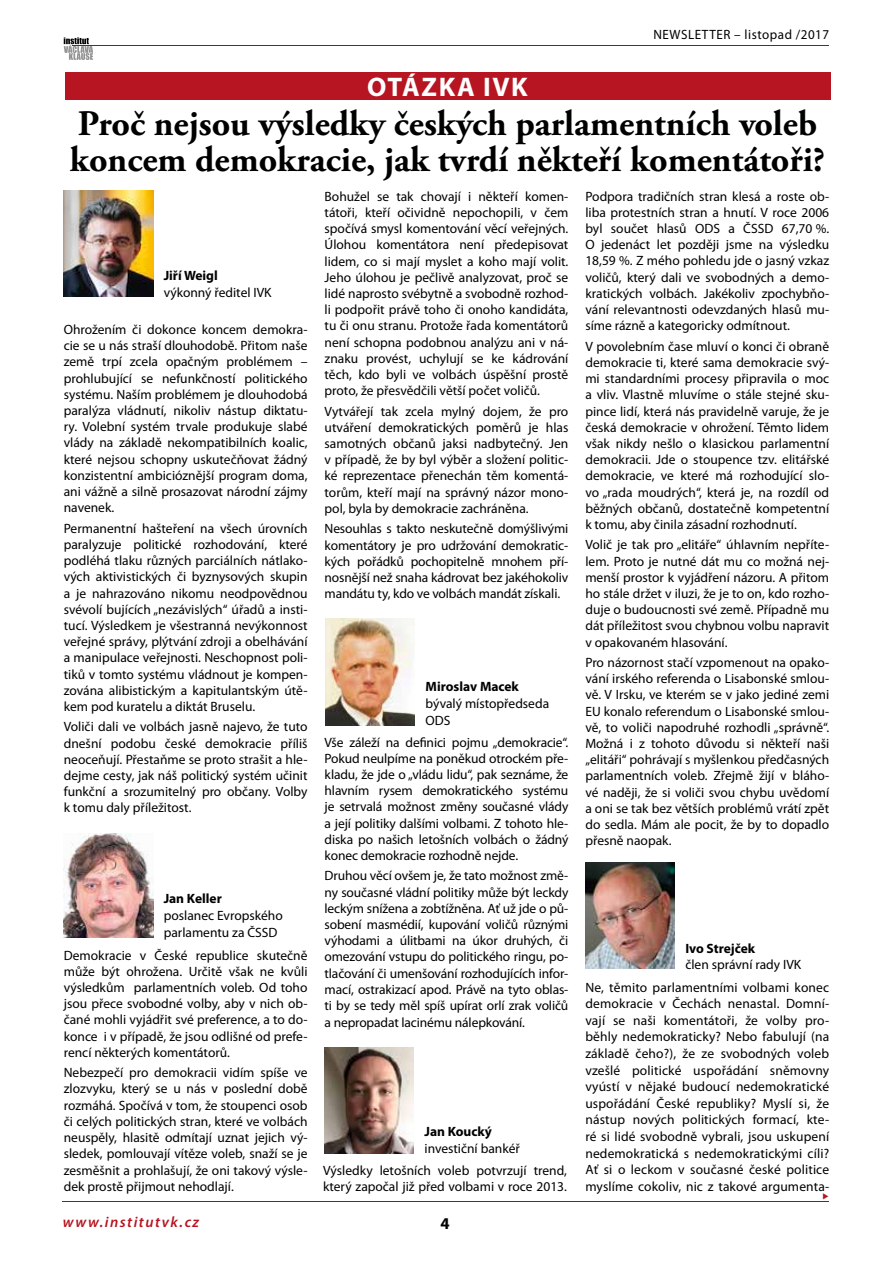
<style>
.page{position:relative;width:893px;height:1263px;background:#fff}
.page>*{position:absolute;margin:0;border:0;box-sizing:border-box;transform-origin:0 0}
.t1{font:700 36px/36px "Adobe Garamond Pro";color:#000}
.t2{font:700 27px "Myriad Pro";letter-spacing:.06em;color:#fff}
.t3{font:700 16.5px "Myriad Pro";color:#000}
.t4{font:italic 600 15px "Myriad Pro";letter-spacing:.1em;color:#b61521}
.t5{font:13.5px/16.2px "Myriad Pro";color:#000;text-align:justify}
.t6{font:700 13.5px "Myriad Pro";color:#000}
.t7{font:13.5px "Myriad Pro";letter-spacing:.04em;color:#000}
</style>
<div class="page">
<svg style="left:64px;top:37px;width:29px;height:23px"></svg>
<hr style="left:72px;top:45px;width:242px;height:1px;background:#004799">
<hr style="left:149px;top:45px;width:679px;height:1px;background:#004799">
<hr style="left:63px;top:1201px;width:765px;height:1px;background:#004799">
<div style="left:65px;top:72px;width:765px;height:28px;background:#b61521"></div>
<img style="left:64px;top:190px;width:89px;height:107px">
<img style="left:64px;top:833px;width:89px;height:104px">
<img style="left:326px;top:619px;width:89px;height:106px">
<img style="left:325px;top:1047px;width:89px;height:106px">
<img style="left:585px;top:862px;width:90px;height:107px">
<p class="t7" style="left:653px;top:27px;width:177px">NEWSLETTER – listopad /2017</p>
<h2 class="t2" style="left:367px;top:72px;width:162px">OTÁZKA IVK</h2>
<h1 class="t1" style="left:70px;top:106px;width:757px">Proč nejsou výsledky českých parlamentních voleb koncem demokracie, jak tvrdí někteří komentátoři?</h1>
<p class="t6" style="left:164px;top:267px;width:56px">Jiří Weigl</p>
<p class="t5" style="left:164px;top:284px;width:109px">výkonný ředitel IVK</p>
<p class="t5" style="left:64px;top:322px;width:245px">Ohrožením či dokonce koncem demokra&shy;cie se u nás straší dlouhodobě. Přitom naše země trpí zcela opačným problémem – prohlubující se nefunkčností politického systému. Naším problémem je dlouhodobá paralýza vládnutí, nikoliv nástup diktatu&shy;ry. Volební systém trvale produkuje slabé vlády na základě nekompatibilních koalic, které nejsou schopny uskutečňovat žádný konzistentní ambicióznější program doma, ani vážně a silně prosazovat národní zájmy navenek.</p>
<p class="t5" style="left:64px;top:520px;width:245px">Permanentní hašteření na všech úrovních paralyzuje politické rozhodování, které podléhá tlaku různých parciálních nátlako&shy;vých aktivistických či byznysových skupin a je nahrazováno nikomu neodpovědnou svévolí bujících „nezávislých“ úřadů a insti&shy;tucí. Výsledkem je všestranná nevýkonnost veřejné správy, plýtvání zdroji a obelhávání a manipulace veřejnosti. Neschopnost poli&shy;tiků v tomto systému vládnout je kompen&shy;zována alibistickým a kapitulantským útě&shy;kem pod kuratelu a diktát Bruselu.</p>
<p class="t5" style="left:64px;top:719px;width:245px">Voliči dali ve volbách jasně najevo, že tuto dnešní podobu české demokracie příliš neoceňují. Přestaňme se proto strašit a hle&shy;dejme cesty, jak náš politický systém učinit funkční a srozumitelný pro občany. Volby k tomu daly příležitost.</p>
<p class="t6" style="left:164px;top:891px;width:60px">Jan Keller</p>
<p class="t5" style="left:164px;top:907px;width:121px;line-height:17.2px">poslanec Evropského parlamentu za ČSSD</p>
<p class="t5" style="left:64px;top:947px;width:245px">Demokracie v České republice skutečně může být ohrožena. Určitě však ne kvůli výsledkům parlamentních voleb. Od toho jsou přece svobodné volby, aby v nich ob&shy;čané mohli vyjádřit své preference, a to do&shy;konce i v případě, že jsou odlišné od prefe&shy;rencí některých komentátorů.</p>
<p class="t5" style="left:64px;top:1065px;width:245px">Nebezpečí pro demokracii vidím spíše ve zlozvyku, který se u nás v poslední době rozmáhá. Spočívá v tom, že stoupenci osob či celých politických stran, které ve volbách neuspěly, hlasitě odmítají uznat jejich vý&shy;sledek, pomlouvají vítěze voleb, snaží se je zesměšnit a prohlašují, že oni takový výsle&shy;dek prostě přijmout nehodlají.</p>
<p class="t5" style="left:325px;top:188px;width:245px">Bohužel se tak chovají i někteří komen&shy;tátoři, kteří očividně nepochopili, v čem spočívá smysl komentování věcí veřejných.<br>Úlohou komentátora není předepisovat lidem, co si mají myslet a koho mají volit.<br>Jeho úlohou je pečlivě analyzovat, proč se lidé naprosto svébytně a svobodně rozhod&shy;li podpořit právě toho či onoho kandidáta, tu či onu stranu. Protože řada komentátorů není schopna podobnou analýzu ani v ná&shy;znaku provést, uchylují se ke kádrování těch, kdo byli ve volbách úspěšní prostě proto, že přesvědčili větší počet voličů.</p>
<p class="t5" style="left:325px;top:403px;width:245px">Vytvářejí tak zcela mylný dojem, že pro utváření demokratických poměrů je hlas samotných občanů jaksi nadbytečný. Jen v případě, že by byl výběr a složení politic&shy;ké reprezentace přenechán těm komentá&shy;torům, kteří mají na správný názor mono&shy;pol, byla by demokracie zachráněna.</p>
<p class="t5" style="left:325px;top:521px;width:245px">Nesouhlas s takto neskutečně domýšlivými komentátory je pro udržování demokratic&shy;kých pořádků pochopitelně mnohem pří&shy;nosnější než snaha kádrovat bez jakéhokoliv mandátu ty, kdo ve volbách mandát získali.</p>
<p class="t6" style="left:426px;top:678px;width:95px">Miroslav Macek</p>
<p class="t5" style="left:426px;top:695px;width:125px;line-height:17.2px">bývalý místopředseda<br>ODS</p>
<p class="t5" style="left:325px;top:734px;width:245px">Vše záleží na definici pojmu „demokracie“.<br>Pokud neulpíme na poněkud otrockém pře&shy;kladu, že jde o „vládu lidu“, pak seznáme, že hlavním rysem demokratického systému je setrvalá možnost změny současné vlády a její politiky dalšími volbami. Z tohoto hle&shy;diska po našich letošních volbách o žádný konec demokracie rozhodně nejde.</p>
<p class="t5" style="left:325px;top:868px;width:245px">Druhou věcí ovšem je, že tato možnost změ&shy;ny současné vládní politiky může být leckdy leckým snížena a zobtížněna. Ať už jde o pů&shy;sobení masmédií, kupování voličů různými výhodami a úlitbami na úkor druhých, či omezování vstupu do politického ringu, po&shy;tlačování či umenšování rozhodujících infor&shy;mací, ostrakizací apod. Právě na tyto oblas&shy;ti by se tedy měl spíš upírat orlí zrak voličů a nepropadat lacinému nálepkování.</p>
<p class="t6" style="left:424px;top:1124px;width:69px">Jan Koucký</p>
<p class="t5" style="left:323px;top:1139px;width:245px;line-height:21px;text-indent:101px">investiční bankéř<br>Výsledky letošních voleb potvrzují trend,</p>
<p class="t5" style="left:323px;top:1178px;width:245px">který započal již před volbami v roce 2013.</p>
<p class="t4" style="left:63px;top:1213px;width:138px">www.institutvk.cz</p>
<p class="t3" style="left:440px;top:1214px;width:11px">4</p>
<p class="t5" style="left:585px;top:188px;width:245px">Podpora tradičních stran klesá a roste ob&shy;liba protestních stran a hnutí. V roce 2006 byl součet hlasů ODS a ČSSD 67,70 %.<br>O jedenáct let později jsme na výsledku 18,59 %. Z mého pohledu jde o jasný vzkaz voličů, který dali ve svobodných a demo&shy;kratických volbách. Jakékoliv zpochybňo&shy;vání relevantnosti odevzdaných hlasů mu&shy;síme rázně a kategoricky odmítnout.</p>
<p class="t5" style="left:585px;top:338px;width:245px">V povolebním čase mluví o konci či obraně demokracie ti, které sama demokracie svý&shy;mi standardními procesy připravila o moc a vliv. Vlastně mluvíme o stále stejné sku&shy;pince lidí, která nás pravidelně varuje, že je česká demokracie v ohrožení. Těmto lidem však nikdy nešlo o klasickou parlamentní demokracii. Jde o stoupence tzv. elitářské demokracie, ve které má rozhodující slo&shy;vo „rada moudrých“, která je, na rozdíl od běžných občanů, dostatečně kompetentní k tomu, aby činila zásadní rozhodnutí.</p>
<p class="t5" style="left:585px;top:537px;width:245px">Volič je tak pro „elitáře“ úhlavním nepříte&shy;lem. Proto je nutné dát mu co možná nej&shy;menší prostor k vyjádření názoru. A přitom ho stále držet v iluzi, že je to on, kdo rozho&shy;duje o budoucnosti své země. Případně mu dát příležitost svou chybnou volbu napravit v opakovaném hlasování.</p>
<p class="t5" style="left:585px;top:655px;width:245px">Pro názornost stačí vzpomenout na opako&shy;vání irského referenda o Lisabonské smlou&shy;vě. V Irsku, ve kterém se v jako jediné zemi EU konalo referendum o Lisabonské smlou&shy;vě, to voliči napodruhé rozhodli „správně“.<br>Možná i z tohoto důvodu si někteří naši „elitáři“ pohrávají s myšlenkou předčasných parlamentních voleb. Zřejmě žijí v bláho&shy;vé naději, že si voliči svou chybu uvědomí a oni se tak bez větších problémů vrátí zpět do sedla. Mám ale pocit, že by to dopadlo přesně naopak.</p>
<p class="t6" style="left:685px;top:940px;width:71px">Ivo Strejček</p>
<p class="t5" style="left:685px;top:956px;width:117px">člen správní rady IVK</p>
<p class="t5" style="left:585px;top:979px;width:245px;line-height:16.6px">Ne, těmito parlamentními volbami konec demokracie v Čechách nenastal. Domní&shy;vají se naši komentátoři, že volby pro&shy;běhly nedemokraticky? Nebo fabulují (na základě čeho?), že ze svobodných voleb vzešlé politické uspořádání sněmovny vyústí v nějaké budoucí nedemokratické uspořádání České republiky? Myslí si, že nástup nových politických formací, kte&shy;ré si lidé svobodně vybrali, jsou uskupení nedemokratická s nedemokratickými cíli?<br>Ať si o leckom v současné české politice myslíme cokoliv, nic z takové argumenta-</p>
</div>
